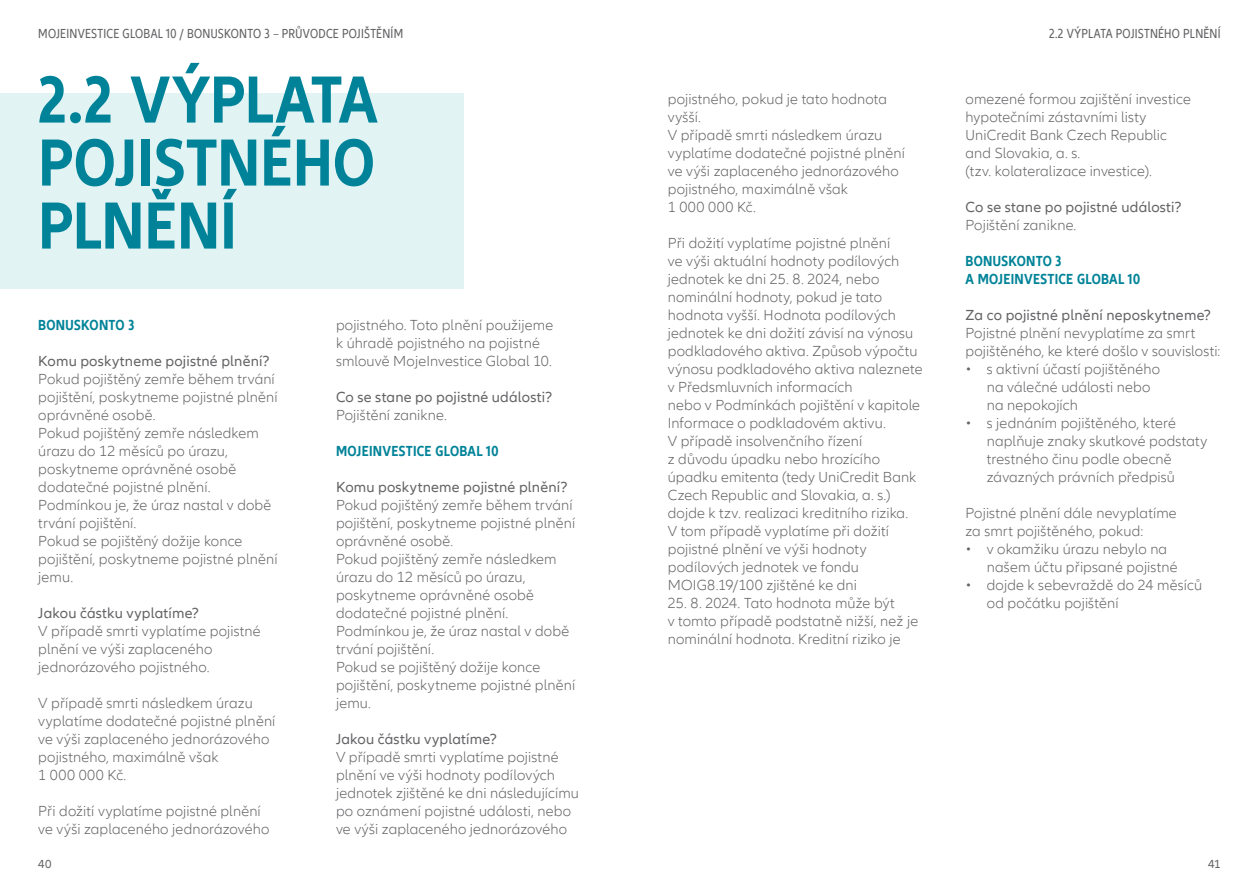
<style>
.page{position:relative;width:1259px;height:893px;background:#fff}
.page>*{position:absolute;margin:0;border:0;box-sizing:border-box;transform-origin:0 0}
.t1{font:700 condensed 69px/63px "Allianz Neo";letter-spacing:.005em;color:#008398;text-align:justify}
.t2{font:300 15px/18px "Allianz Neo";letter-spacing:.01em;color:#636366}
.t3{font:15px "Allianz Neo";letter-spacing:.015em;color:#636366}
.t4{font:700 condensed 15px/18px "Allianz Neo";letter-spacing:.015em;color:#008398}
.t5{font:condensed 13.5px "Allianz Neo";letter-spacing:.02em;color:#636366}
.t6{font:12px "Allianz Neo";color:#636366}
</style>
<div class="page">
<div style="left:0;top:94px;width:463px;height:195px;background:#e2f3f4"></div>
<p class="t5" style="left:38px;top:26px;width:366px">MOJEINVESTICE GLOBAL 10 / BONUSKONTO 3 – PRŮVODCE POJIŠTĚNÍM</p>
<p class="t5" style="left:1049px;top:26px;width:173px">2.2 VÝPLATA POJISTNÉHO PLNĚNÍ</p>
<h1 class="t1" style="left:38px;top:70px;width:341px">2.2 VÝPLATA POJISTNÉHO PLNĚNÍ</h1>
<p class="t4" style="left:38px;top:316px;width:98px">BONUSKONTO 3</p>
<p class="t3" style="left:38px;top:352px;width:233px">Komu poskytneme pojistné plnění?</p>
<p class="t2" style="left:38px;top:370px;width:241px">Pokud pojištěný zemře během trvání pojištění, poskytneme pojistné plnění oprávněné osobě.<br>Pokud pojištěný zemře následkem úrazu do 12 měsíců po úrazu, poskytneme oprávněné osobě dodatečné pojistné plnění.<br>Podmínkou je, že úraz nastal v době trvání pojištění.<br>Pokud se pojištěný dožije konce pojištění, poskytneme pojistné plnění jemu.</p>
<p class="t3" style="left:38px;top:604px;width:162px">Jakou částku vyplatíme?</p>
<p class="t2" style="left:38px;top:622px;width:224px">V případě smrti vyplatíme pojistné plnění ve výši zaplaceného jednorázového pojistného.</p>
<p class="t2" style="left:38px;top:694px;width:239px">V případě smrti následkem úrazu vyplatíme dodatečné pojistné plnění ve výši zaplaceného jednorázového pojistného, maximálně však<br>1 000 000 Kč.</p>
<p class="t2" style="left:38px;top:802px;width:233px">Při dožití vyplatíme pojistné plnění ve výši zaplaceného jednorázového</p>
<p class="t2" style="left:336px;top:316px;width:219px">pojistného. Toto plnění použijeme k úhradě pojistného na pojistné smlouvě MojeInvestice Global 10.</p>
<p class="t3" style="left:336px;top:388px;width:218px">Co se stane po pojistné události?</p>
<p class="t2" style="left:336px;top:406px;width:112px">Pojištění zanikne.</p>
<p class="t4" style="left:336px;top:442px;width:164px">MOJEINVESTICE GLOBAL 10</p>
<p class="t3" style="left:336px;top:478px;width:233px">Komu poskytneme pojistné plnění?</p>
<p class="t2" style="left:336px;top:496px;width:241px">Pokud pojištěný zemře během trvání pojištění, poskytneme pojistné plnění oprávněné osobě.<br>Pokud pojištěný zemře následkem úrazu do 12 měsíců po úrazu, poskytneme oprávněné osobě dodatečné pojistné plnění.<br>Podmínkou je, že úraz nastal v době trvání pojištění.<br>Pokud se pojištěný dožije konce pojištění, poskytneme pojistné plnění jemu.</p>
<p class="t3" style="left:336px;top:730px;width:162px">Jakou částku vyplatíme?</p>
<p class="t2" style="left:336px;top:748px;width:244px">V případě smrti vyplatíme pojistné plnění ve výši hodnoty podílových jednotek zjištěné ke dni následujícímu po oznámení pojistné události, nebo ve výši zaplaceného jednorázového</p>
<p class="t2" style="left:668px;top:90px;width:239px">pojistného, pokud je tato hodnota vyšší.<br>V případě smrti následkem úrazu vyplatíme dodatečné pojistné plnění ve výši zaplaceného jednorázového pojistného, maximálně však<br>1 000 000 Kč.</p>
<p class="t2" style="left:668px;top:234px;width:256px">Při dožití vyplatíme pojistné plnění<br>ve výši aktuální hodnoty podílových jednotek ke dni 25. 8. 2024, nebo nominální hodnoty, pokud je tato hodnota vyšší. Hodnota podílových jednotek ke dni dožití závisí na výnosu podkladového aktiva. Způsob výpočtu výnosu podkladového aktiva naleznete v Předsmluvních informacích<br>nebo v Podmínkách pojištění v kapitole Informace o podkladovém aktivu.<br>V případě insolvenčního řízení<br>z důvodu úpadku nebo hrozícího úpadku emitenta (tedy UniCredit Bank Czech Republic and Slovakia, a. s.) dojde k tzv. realizaci kreditního rizika.<br>V tom případě vyplatíme při dožití pojistné plnění ve výši hodnoty podílových jednotek ve fondu MOIG8.19/100 zjištěné ke dni</p>
<p class="t2" style="left:668px;top:594px;width:252px">25. 8. 2024. Tato hodnota může být<br>v tomto případě podstatně nižší, než je nominální hodnota. Kreditní riziko je</p>
<p class="t2" style="left:965px;top:90px;width:227px">omezené formou zajištění investice hypotečními zástavními listy<br>UniCredit Bank Czech Republic and Slovakia, a. s.<br>(tzv. kolateralizace investice).</p>
<p class="t3" style="left:965px;top:198px;width:218px">Co se stane po pojistné události?</p>
<p class="t2" style="left:965px;top:216px;width:112px">Pojištění zanikne.</p>
<p class="t4" style="left:965px;top:252px;width:176px">BONUSKONTO 3<br>A MOJEINVESTICE GLOBAL 10</p>
<p class="t3" style="left:965px;top:306px;width:247px">Za co pojistné plnění neposkytneme?</p>
<p class="t2" style="left:965px;top:324px;width:256px">Pojistné plnění nevyplatíme za smrt pojištěného, ke které došlo v souvislosti:</p>
<p class="t2" style="left:986px;top:360px;width:175px;text-indent:-21px">• s aktivní účastí pojištěného na válečné události nebo na nepokojích</p>
<p class="t2" style="left:986px;top:414px;width:222px;text-indent:-21px">• s jednáním pojištěného, které naplňuje znaky skutkové podstaty trestného činu podle obecně závazných právních předpisů</p>
<p class="t2" style="left:965px;top:504px;width:213px">Pojistné plnění dále nevyplatíme za smrt pojištěného, pokud:</p>
<p class="t2" style="left:986px;top:540px;width:192px;text-indent:-21px">• v okamžiku úrazu nebylo na našem účtu připsané pojistné</p>
<p class="t2" style="left:986px;top:576px;width:217px;text-indent:-21px">• dojde k sebevraždě do 24 měsíců od počátku pojištění</p>
<p class="t6" style="left:38px;top:857px;width:15px">40</p>
<p class="t6" style="left:1208px;top:857px;width:14px">41</p>
</div>
